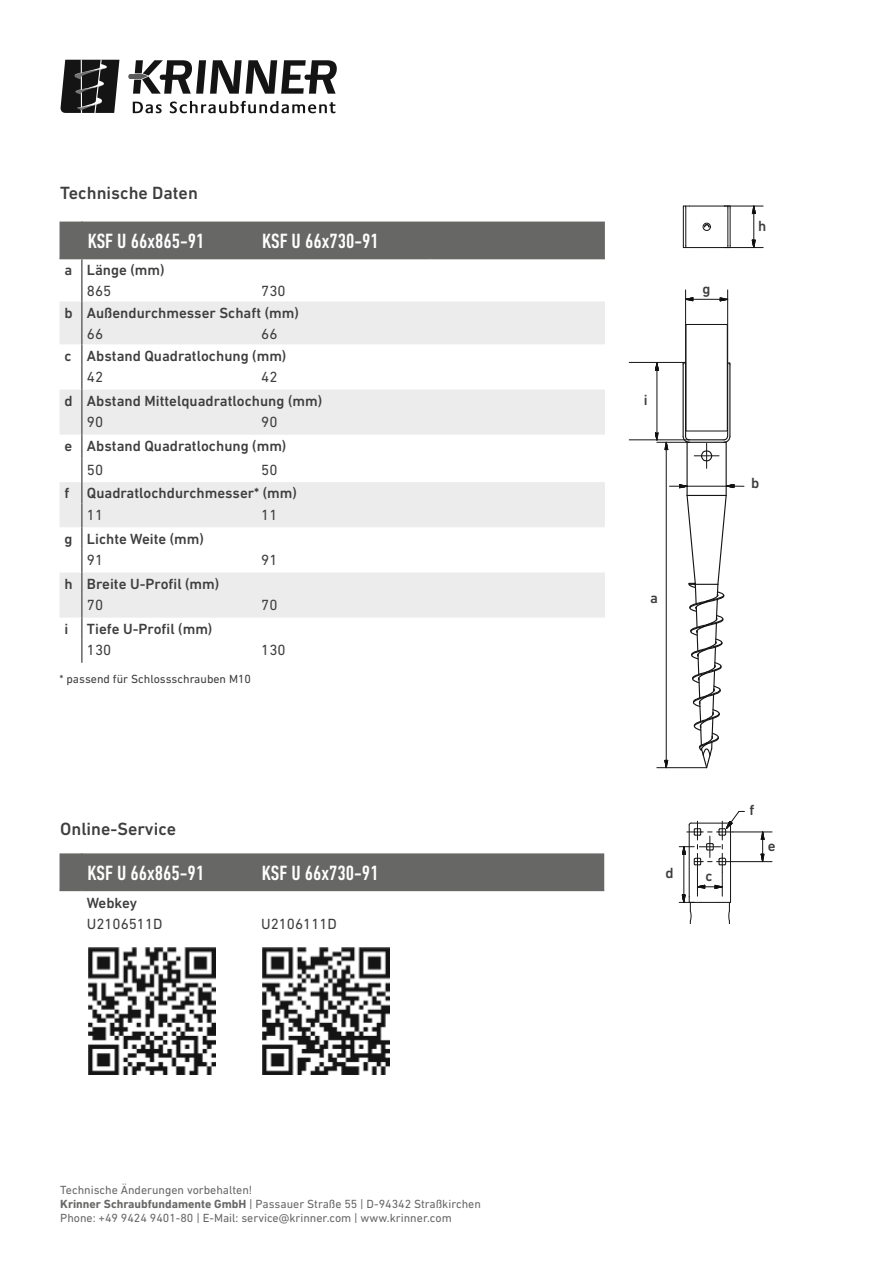
<style>
.page{position:relative;width:893px;height:1263px;background:#fff}
.page>*{position:absolute;margin:0;border:0;box-sizing:border-box;transform-origin:0 0}
.t1{font:500 condensed 21px "DIN Next LT Pro";color:#fff}
.t2{font:500 18px "DIN Next LT Pro";color:#3f3e3e}
.t3{font:500 15px "DIN Next LT Pro";color:#3f3e3e}
.t4{font:15px "DIN Next LT Pro";color:#3f3e3e}
.t5{font:12px/14.4px "DIN Next LT Pro";color:#676766}
.t6{font:12px "DIN Next LT Pro";color:#3f3e3e}
.s1{font-weight:700}
</style>
<div class="page">
<svg style="left:133px;top:101px;width:202px;height:12px"></svg>
<svg style="left:128px;top:60px;width:209px;height:34px"></svg>
<svg style="left:60px;top:60px;width:59px;height:53px;background:#3b3c3b"></svg>
<svg style="left:60px;top:302px;width:545px;height:316px;fill:#ececec"></svg>
<div style="left:60px;top:222px;width:545px;height:37px;background:#676766"></div>
<hr style="left:82px;top:258px;width:349px;height:1px;background:#676766">
<hr style="left:431px;top:258px;width:174px;height:1px;background:#676766">
<hr style="left:81px;top:259px;width:2px;height:21px;background:#676766">
<hr style="left:81px;top:280px;width:2px;height:21px;background:#676766">
<hr style="left:81px;top:301px;width:2px;height:22px;background:#676766">
<hr style="left:81px;top:323px;width:2px;height:21px;background:#676766">
<hr style="left:81px;top:344px;width:2px;height:22px;background:#676766">
<hr style="left:81px;top:366px;width:2px;height:24px;background:#676766">
<hr style="left:81px;top:390px;width:2px;height:21px;background:#676766">
<hr style="left:81px;top:411px;width:2px;height:24px;background:#676766">
<hr style="left:81px;top:435px;width:2px;height:23px;background:#676766">
<hr style="left:81px;top:458px;width:2px;height:24px;background:#676766">
<hr style="left:81px;top:482px;width:2px;height:22px;background:#676766">
<hr style="left:81px;top:504px;width:2px;height:23px;background:#676766">
<hr style="left:81px;top:527px;width:2px;height:22px;background:#676766">
<hr style="left:81px;top:549px;width:2px;height:23px;background:#676766">
<hr style="left:81px;top:572px;width:2px;height:22px;background:#676766">
<hr style="left:81px;top:594px;width:2px;height:24px;background:#676766">
<hr style="left:81px;top:618px;width:2px;height:21px;background:#676766">
<hr style="left:81px;top:639px;width:2px;height:24px;background:#676766">
<svg style="left:683px;top:205px;width:6px;height:4px"></svg>
<hr style="left:689px;top:206px;width:35px;height:1px;background:#131413">
<hr style="left:685px;top:208px;width:1px;height:38px;background:#131413">
<hr style="left:689px;top:247px;width:35px;height:1px;background:#131413">
<hr style="left:727px;top:208px;width:1px;height:38px;background:#131413">
<hr style="left:730px;top:208px;width:1px;height:38px;background:#131413">
<hr style="left:683px;top:208px;width:1px;height:38px;background:#131413">
<div style="left:703px;top:223px;width:8px;height:8px;border:1px solid #131413;border-radius:50%"></div>
<svg style="left:752px;top:205px;width:3px;height:42px"></svg>
<hr style="left:724px;top:247px;width:39px;height:1px;background:#131413">
<hr style="left:724px;top:206px;width:39px;height:1px;background:#131413">
<hr style="left:686px;top:442px;width:2px;height:53px;background:#131413">
<hr style="left:726px;top:442px;width:1px;height:53px;background:#131413">
<hr style="left:685px;top:365px;width:1px;height:71px;background:#131413">
<hr style="left:683px;top:365px;width:1px;height:71px;background:#131413">
<hr style="left:729px;top:365px;width:1px;height:71px;background:#131413">
<hr style="left:727px;top:365px;width:1px;height:71px;background:#131413">
<svg style="left:686px;top:494px;width:41px;height:275px"></svg>
<div style="left:686px;top:324px;width:42px;height:107px;border:1px solid #131413"></div>
<svg style="left:682px;top:435px;width:49px;height:33px"></svg>
<svg style="left:686px;top:297px;width:43px;height:4px"></svg>
<hr style="left:685px;top:290px;width:1px;height:72px;background:#131413">
<hr style="left:727px;top:290px;width:1px;height:72px;background:#131413">
<svg style="left:665px;top:760px;width:3px;height:9px"></svg>
<svg style="left:665px;top:441px;width:3px;height:9px"></svg>
<hr style="left:666px;top:450px;width:1px;height:310px;background:#131413">
<hr style="left:657px;top:442px;width:32px;height:1px;background:#131413">
<hr style="left:657px;top:767px;width:50px;height:1px;background:#131413">
<hr style="left:629px;top:440px;width:60px;height:1px;background:#131413">
<hr style="left:629px;top:362px;width:57px;height:1px;background:#131413">
<svg style="left:655px;top:362px;width:3px;height:9px"></svg>
<hr style="left:657px;top:370px;width:1px;height:70px;background:#131413">
<svg style="left:655px;top:432px;width:4px;height:8px"></svg>
<svg style="left:679px;top:484px;width:10px;height:4px"></svg>
<hr style="left:669px;top:486px;width:57px;height:1px;background:#131413">
<svg style="left:724px;top:484px;width:20px;height:4px"></svg>
<svg style="left:761px;top:831px;width:3px;height:32px"></svg>
<hr style="left:733px;top:832px;width:39px;height:1px;background:#131413">
<hr style="left:733px;top:861px;width:39px;height:1px;background:#131413">
<svg style="left:679px;top:811px;width:65px;height:113px"></svg>
<hr style="left:684px;top:853px;width:1px;height:42px;background:#131413">
<img style="left:88px;top:948px;width:127px;height:127px">
<img style="left:262px;top:948px;width:128px;height:127px">
<div style="left:60px;top:853px;width:544px;height:38px;background:#676766"></div>
<hr style="left:82px;top:890px;width:174px;height:1px;background:#676766">
<hr style="left:256px;top:890px;width:348px;height:1px;background:#676766">
<p class="t2" style="left:60px;top:187px;width:139px">Technische Daten</p>
<h1 class="t1" style="left:88px;top:233px;width:118px">KSF U 66x865-91</h1>
<h1 class="t1" style="left:262px;top:233px;width:118px">KSF U 66x730-91</h1>
<p class="t3" style="left:65px;top:265px;width:102px">a Länge (mm)</p>
<p class="t4" style="left:87px;top:286px;width:26px">865</p>
<p class="t4" style="left:261px;top:286px;width:26px">730</p>
<p class="t3" style="left:65px;top:307px;width:236px">b Außendurchmesser Schaft (mm)</p>
<p class="t4" style="left:87px;top:329px;width:18px">66</p>
<p class="t4" style="left:261px;top:329px;width:18px">66</p>
<p class="t3" style="left:65px;top:350px;width:223px">c Abstand Quadratlochung (mm)</p>
<p class="t4" style="left:87px;top:372px;width:18px">42</p>
<p class="t4" style="left:261px;top:372px;width:18px">42</p>
<p class="t3" style="left:65px;top:396px;width:259px">d Abstand Mittelquadratlochung (mm)</p>
<p class="t4" style="left:87px;top:417px;width:18px">90</p>
<p class="t4" style="left:261px;top:417px;width:18px">90</p>
<p class="t3" style="left:65px;top:441px;width:223px">e Abstand Quadratlochung (mm)</p>
<p class="t4" style="left:87px;top:464px;width:18px">50</p>
<p class="t4" style="left:261px;top:464px;width:18px">50</p>
<p class="t3" style="left:65px;top:488px;width:234px">f Quadratlochdurchmesser* (mm)</p>
<p class="t4" style="left:87px;top:510px;width:18px">11</p>
<p class="t4" style="left:261px;top:510px;width:18px">11</p>
<p class="t3" style="left:65px;top:533px;width:141px">g Lichte Weite (mm)</p>
<p class="t4" style="left:87px;top:555px;width:18px">91</p>
<p class="t4" style="left:261px;top:555px;width:18px">91</p>
<p class="t3" style="left:65px;top:578px;width:156px">h Breite U-Profil (mm)</p>
<p class="t4" style="left:87px;top:600px;width:18px">70</p>
<p class="t4" style="left:261px;top:600px;width:18px">70</p>
<p class="t3" style="left:65px;top:624px;width:149px">i Tiefe U-Profil (mm)</p>
<p class="t4" style="left:87px;top:645px;width:26px">130</p>
<p class="t4" style="left:261px;top:645px;width:26px">130</p>
<p class="t6" style="left:60px;top:675px;width:193px">* passend für Schlossschrauben M10</p>
<p class="t2" style="left:60px;top:822px;width:117px">Online-Service</p>
<h1 class="t1" style="left:88px;top:865px;width:118px">KSF U 66x865-91</h1>
<h1 class="t1" style="left:262px;top:865px;width:118px">KSF U 66x730-91</h1>
<p class="t3" style="left:87px;top:897px;width:52px">Webkey</p>
<p class="t4" style="left:87px;top:919px;width:77px">U2106511D</p>
<p class="t4" style="left:261px;top:919px;width:77px">U2106111D</p>
<p class="t5" style="left:60px;top:1183px;width:422px">Technische Änderungen vorbehalten!<br><span class="s1">Krinner Schraubfundamente GmbH</span> | Passauer Straße 55 | D-94342 Straßkirchen<br>Phone: +49 9424 9401-80 | E-Mail: service@krinner.com | www.krinner.com</p>
<p class="t3" style="left:644px;top:395px;width:5px">i</p>
<p class="t3" style="left:650px;top:593px;width:9px">a</p>
<p class="t3" style="left:702px;top:283px;width:10px">g</p>
<p class="t3" style="left:758px;top:221px;width:10px">h</p>
<p class="t3" style="left:751px;top:478px;width:10px">b</p>
<p class="t3" style="left:665px;top:867px;width:10px">d</p>
<p class="t3" style="left:705px;top:870px;width:9px">c</p>
<p class="t3" style="left:749px;top:805px;width:6px">f</p>
<p class="t3" style="left:768px;top:840px;width:9px">e</p>
</div>
